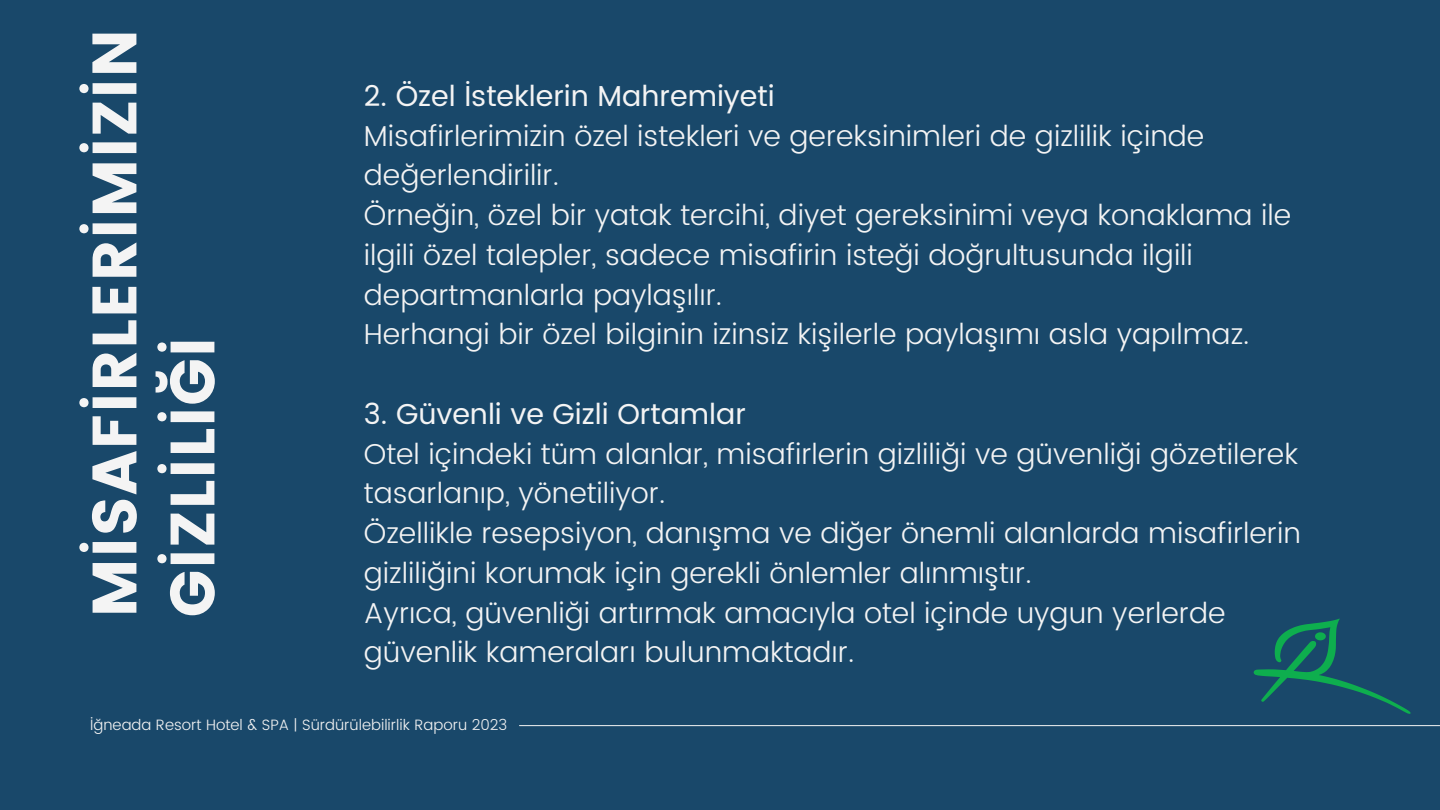
<style>
.page{position:relative;width:1440px;height:810px;background:#19486a}
.page>*{position:absolute;margin:0;border:0;box-sizing:border-box;transform-origin:0 0}
.t1{font:62.5px/78px "Poppins";letter-spacing:.015em;color:#f4f4f4}
.t2{font:300 28.8px/39.8px "Poppins";color:#f4f4f4}
.t3{font:28.8px "Poppins";color:#f4f4f4}
.t4{font:300 15px "Poppins";color:#f4f4f4}
</style>
<div class="page">
<hr style="left:519px;top:725px;width:921px;height:1px;background:#f4f4f4">
<svg style="left:1253px;top:619px;width:158px;height:95px"></svg>
<p class="t1" style="left:76px;top:617px;width:590px;rotate:-90deg">MİSAFİRLERİMİZİN<br>GİZLİLİĞİ</p>
<p class="t3" style="left:364px;top:79px;width:412px">2. Özel İsteklerin Mahremiyeti</p>
<p class="t2" style="left:364px;top:116px;width:842px">Misafirlerimizin özel istekleri ve gereksinimleri de gizlilik içinde değerlendirilir.</p>
<p class="t2" style="left:364px;top:195px;width:929px">Örneğin, özel bir yatak tercihi, diyet gereksinimi veya konaklama ile ilgili özel talepler, sadece misafirin isteği doğrultusunda ilgili departmanlarla paylaşılır.</p>
<p class="t2" style="left:364px;top:315px;width:887px">Herhangi bir özel bilginin izinsiz kişilerle paylaşımı asla yapılmaz.</p>
<p class="t3" style="left:364px;top:397px;width:384px">3. Güvenli ve Gizli Ortamlar</p>
<p class="t2" style="left:364px;top:434px;width:936px">Otel içindeki tüm alanlar, misafirlerin gizliliği ve güvenliği gözetilerek tasarlanıp, yönetiliyor.</p>
<p class="t2" style="left:364px;top:513px;width:938px">Özellikle resepsiyon, danışma ve diğer önemli alanlarda misafirlerin gizliliğini korumak için gerekli önlemler alınmıştır.</p>
<p class="t2" style="left:364px;top:593px;width:863px">Ayrıca, güvenliği artırmak amacıyla otel içinde uygun yerlerde güvenlik kameraları bulunmaktadır.</p>
<p class="t4" style="left:90px;top:716px;width:419px">İğneada Resort Hotel &amp; SPA | Sürdürülebilirlik Raporu 2023</p>
</div>
